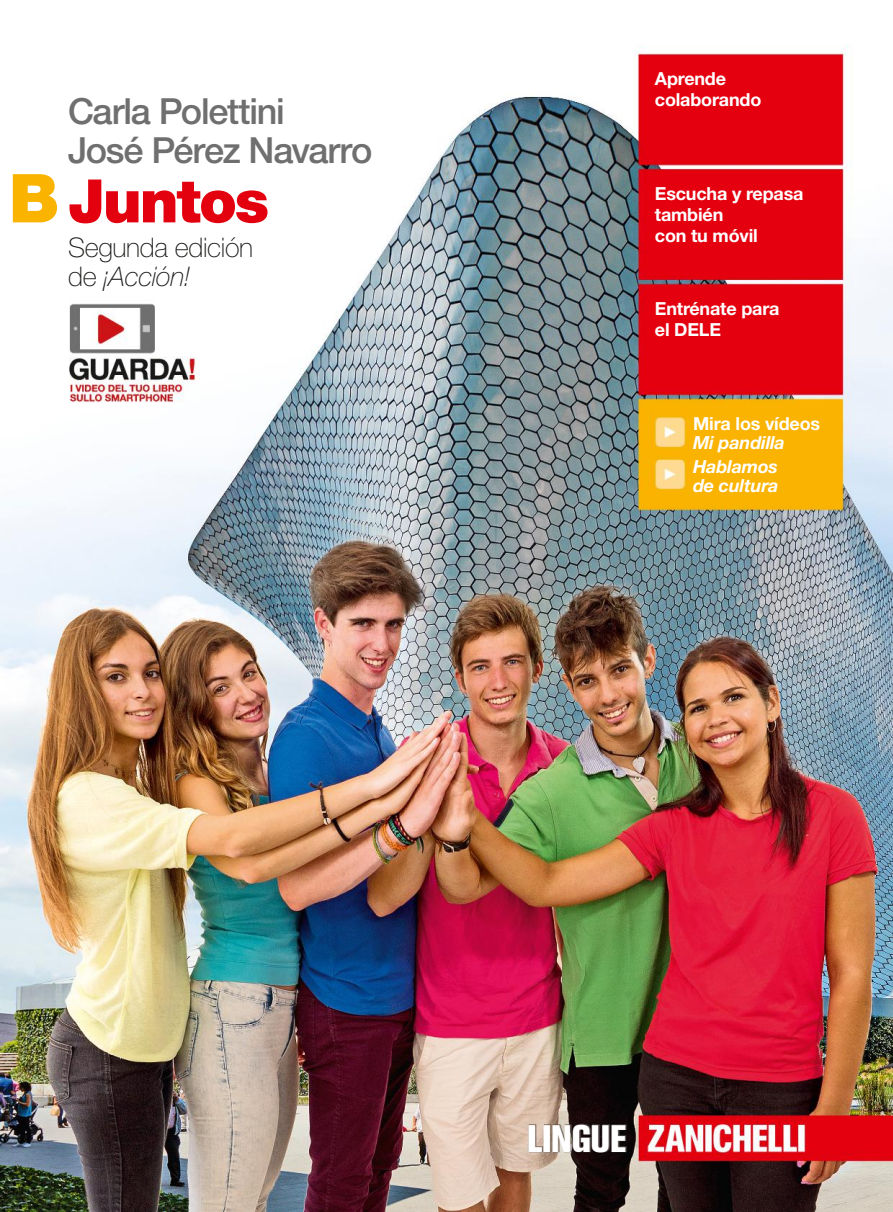
<style>
.page{position:relative;width:893px;height:1212px;background:#fff}
.page>*{position:absolute;margin:0;border:0;box-sizing:border-box;transform-origin:0 0}
.t1{font:900 60px "Helvetica Neue LT Std";letter-spacing:-.035em;color:#e3000f}
.t2{font:800 condensed 37.95px "Akzidenz Grotesk BE";letter-spacing:-.025em;color:#fff}
.t3{font:500 36px/39px "Helvetica Neue LT Std";letter-spacing:-.035em;color:#6f6f6f}
.t4{font:100 27px/28.5px "Helvetica Neue LT Std";letter-spacing:-.015em;color:#1a1a18}
.t5{font:700 18px/21px "Helvetica Neue LT Std";letter-spacing:-.01em;color:#fff}
.t6{font:italic 700 18px/23.7px "Helvetica Neue LT Std";letter-spacing:-.01em;color:#fff}
.s1{font-size:67.5px;color:#fab400}
.s2{font-style:italic}
</style>
<div class="page">
<img style="left:0;top:45px;width:893px;height:1167px">
<h3 class="t3" style="left:68px;top:92px;width:306px">Carla Polettini<br>José Pérez Navarro</h3>
<h1 class="t1" style="left:9px;top:180px;width:262px"><span class="s1">B</span> Juntos</h1>
<h3 class="t4" style="left:68px;top:234px;width:187px">Segunda edición de <span class="s2">ÁAcci—n!</span></h3>
<p class="t5" style="left:655px;top:70px;width:108px">Aprende colaborando</p>
<p class="t5" style="left:655px;top:185px;width:150px">Escucha y repasa también<br>con tu móvil</p>
<p class="t5" style="left:655px;top:299px;width:126px">Entrénate para el DELE</p>
<p class="t5" style="left:693px;top:414px;width:129px">Mira los vídeos</p>
<p class="t6" style="left:693px;top:432px;width:93px">Mi pandilla<br>Hablamos</p>
<p class="t6" style="left:693px;top:476px;width:87px">de cultura</p>
<h2 class="t2" style="left:527px;top:1116px;width:101px">LINGUE</h2>
</div>
